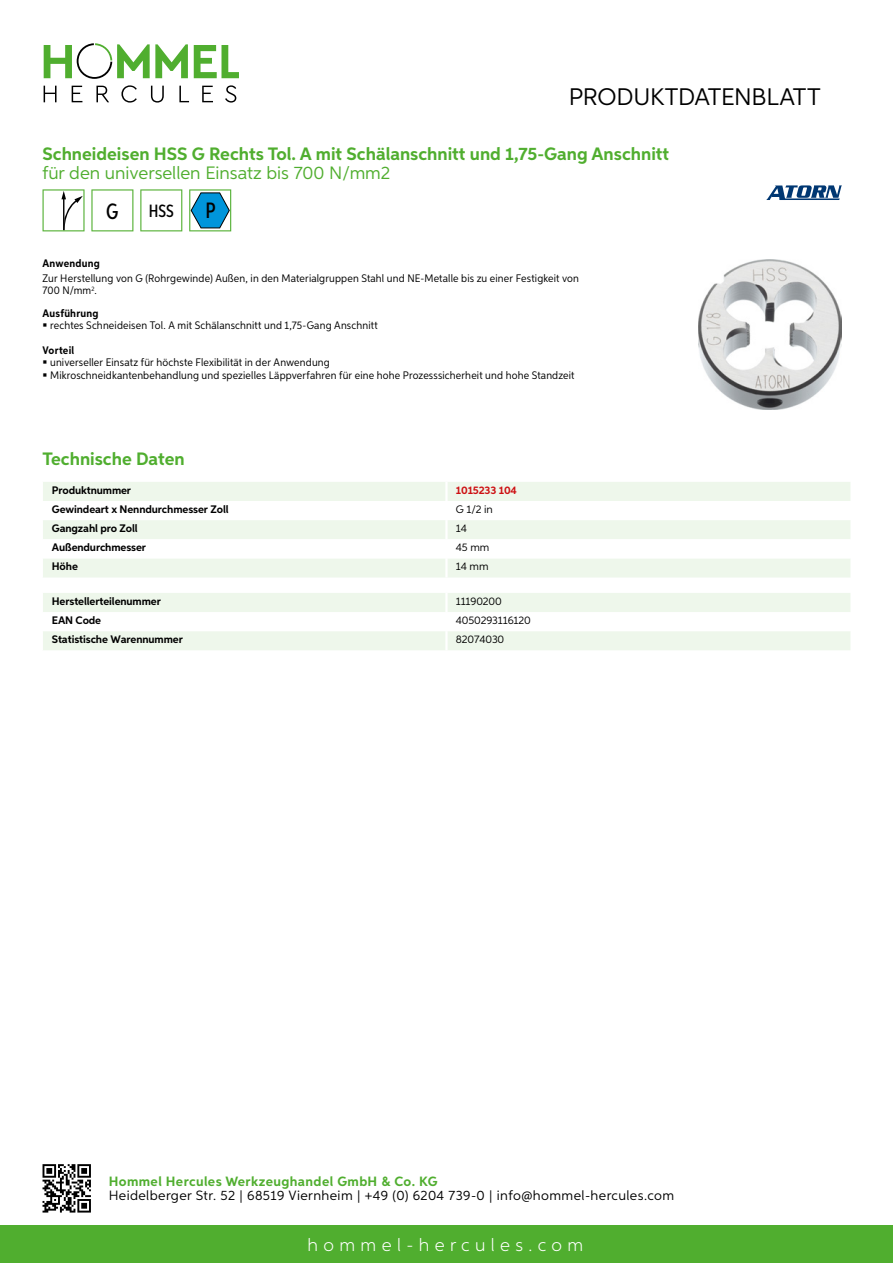
<style>
.page{position:relative;width:893px;height:1263px;background:#fff}
.page>*{position:absolute;margin:0;border:0;box-sizing:border-box;transform-origin:0 0}
.t1{font:24px "Aspira";letter-spacing:-.01em;color:#000}
.t2{font:500 22.2px "Aspira XX Nar";color:#000}
.t3{font:700 18px "Aspira";color:#50ae2f}
.t4{font:18px "Aspira";color:#50ae2f}
.t5{font:300 18px "Aspira";letter-spacing:.3em;color:#fff}
.t6{font:500 17.85px "Aspira XX Nar";color:#000}
.t7{font:13.5px "Aspira";letter-spacing:.03em;color:#000}
.t8{font:700 13.5px "Aspira";letter-spacing:.03em;color:#50ae2f}
.t9{font:10.95px/12px "Aspira Nar";letter-spacing:.015em;color:#000}
.t10{font:700 10.95px "Aspira";letter-spacing:-.01em;color:#000}
.t11{font:10.95px "Aspira";letter-spacing:-.01em;color:#000}
.t12{font:700 10.95px "Aspira Nar";letter-spacing:.02em;color:#000}
.t13{font:700 10.95px "Aspira";letter-spacing:-.01em;color:#cd1013}
</style>
<div class="page">
<div style="left:0;top:1226px;width:893px;height:37px;background:#50ae2f"></div>
<svg style="left:43px;top:1164px;width:48px;height:48px"></svg>
<svg style="left:194px;top:45px;width:45px;height:33px"></svg>
<svg style="left:44px;top:43px;width:144px;height:36px"></svg>
<svg style="left:44px;top:86px;width:13px;height:16px"></svg>
<svg style="left:72px;top:86px;width:10px;height:16px"></svg>
<svg style="left:96px;top:86px;width:13px;height:16px"></svg>
<svg style="left:121px;top:85px;width:16px;height:18px"></svg>
<svg style="left:151px;top:86px;width:13px;height:17px"></svg>
<svg style="left:179px;top:86px;width:10px;height:16px"></svg>
<svg style="left:202px;top:86px;width:11px;height:16px"></svg>
<svg style="left:225px;top:85px;width:11px;height:18px"></svg>
<div style="left:43px;top:482px;width:807px;height:95px;background:#eef7eb"></div>
<svg style="left:43px;top:501px;width:807px;height:57px"></svg>
<hr style="left:445px;top:482px;width:3px;height:19px;background:#fff">
<hr style="left:445px;top:501px;width:3px;height:19px;background:#fff">
<hr style="left:445px;top:520px;width:3px;height:19px;background:#fff">
<hr style="left:445px;top:539px;width:3px;height:19px;background:#fff">
<hr style="left:445px;top:558px;width:3px;height:19px;background:#fff">
<svg style="left:43px;top:593px;width:807px;height:57px"></svg>
<hr style="left:445px;top:631px;width:3px;height:19px;background:#fff">
<svg style="left:43px;top:189px;width:42px;height:42px"></svg>
<svg style="left:91px;top:189px;width:42px;height:42px"></svg>
<svg style="left:140px;top:189px;width:42px;height:42px"></svg>
<svg style="left:189px;top:189px;width:42px;height:42px"></svg>
<img style="left:698px;top:259px;width:144px;height:150px">
<svg style="left:766px;top:185px;width:76px;height:15px"></svg>
<h1 class="t1" style="left:569px;top:82px;width:253px">Produktdatenblatt</h1>
<h3 class="t3" style="left:43px;top:142px;width:628px">Schneideisen HSS G Rechts Tol. A mit Schälanschnitt und 1,75-Gang Anschnitt</h3>
<h3 class="t4" style="left:43px;top:162px;width:349px">für den universellen Einsatz bis 700 N/mm2</h3>
<h2 class="t2" style="left:106px;top:197px;width:14px">G</h2>
<h3 class="t6" style="left:149px;top:200px;width:27px">HSS</h3>
<h2 class="t2" style="left:205px;top:197px;width:12px">P</h2>
<p class="t12" style="left:43px;top:257px;width:59px">Anwendung</p>
<p class="t9" style="left:43px;top:273px;width:538px">Zur Herstellung von G (Rohrgewinde) Außen, in den Materialgruppen Stahl und NE-Metalle bis zu einer Festigkeit von<br>700 N/mm<sup>2</sup>.</p>
<p class="t12" style="left:43px;top:306px;width:58px">Ausführung</p>
<p class="t9" style="left:50px;top:319px;width:329px">rechtes Schneideisen Tol. A mit Schälanschnitt und 1,75-Gang Anschnitt</p>
<p class="t12" style="left:43px;top:343px;width:33px">Vorteil</p>
<p class="t9" style="left:50px;top:356px;width:526px;line-height:12.8px">universeller Einsatz für höchste Flexibilität in der Anwendung<br>Mikroschneidkantenbehandlung und spezielles Läppverfahren für eine hohe Prozesssicherheit und hohe Standzeit</p>
<h3 class="t3" style="left:43px;top:448px;width:144px">Technische Daten</h3>
<p class="t10" style="left:52px;top:483px;width:81px">Produktnummer</p>
<p class="t13" style="left:456px;top:483px;width:63px">1015233 104</p>
<p class="t10" style="left:52px;top:502px;width:178px">Gewindeart x Nenndurchmesser Zoll</p>
<p class="t11" style="left:456px;top:502px;width:39px">G 1/2 in</p>
<p class="t10" style="left:52px;top:521px;width:87px">Gangzahl pro Zoll</p>
<p class="t11" style="left:456px;top:522px;width:13px">14</p>
<p class="t10" style="left:52px;top:541px;width:96px">Außendurchmesser</p>
<p class="t11" style="left:456px;top:541px;width:35px">45 mm</p>
<p class="t10" style="left:52px;top:560px;width:28px">Höhe</p>
<p class="t11" style="left:456px;top:560px;width:34px">14 mm</p>
<p class="t10" style="left:52px;top:594px;width:111px">Herstellerteilenummer</p>
<p class="t11" style="left:456px;top:594px;width:48px">11190200</p>
<p class="t10" style="left:52px;top:613px;width:51px">EAN Code</p>
<p class="t11" style="left:456px;top:613px;width:76px">4050293116120</p>
<p class="t10" style="left:52px;top:633px;width:132px">Statistische Warennummer</p>
<p class="t11" style="left:456px;top:633px;width:50px">82074030</p>
<p class="t8" style="left:109px;top:1172px;width:330px">Hommel Hercules Werkzeughandel GmbH &amp; Co. KG</p>
<p class="t7" style="left:109px;top:1187px;width:567px">Heidelberger Str. 52 | 68519 Viernheim | +49 (0) 6204 739-0 | info@hommel-hercules.com</p>
<h3 class="t5" style="left:307px;top:1234px;width:277px">hommel-hercules.com</h3>
</div>
